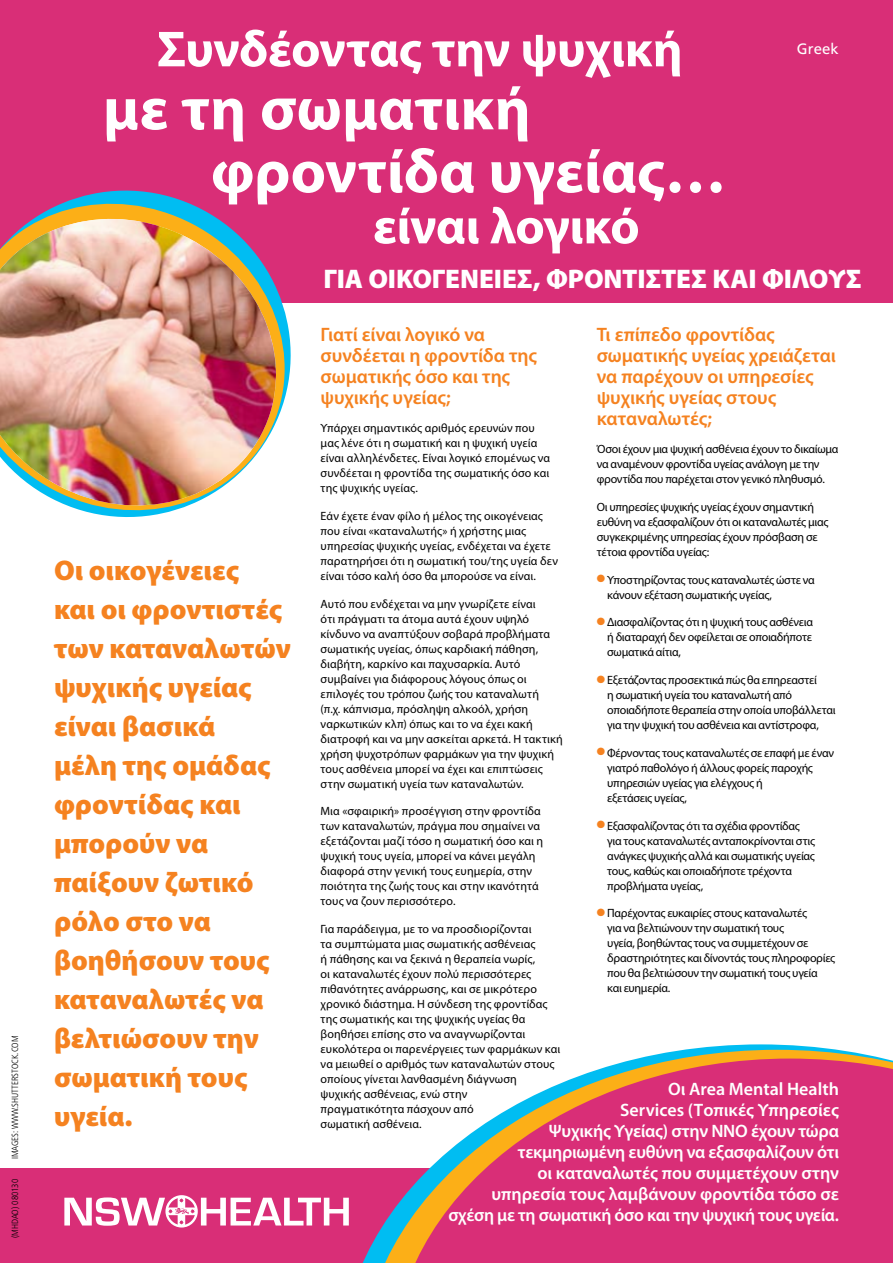
<style>
.page{position:relative;width:893px;height:1263px;background:#d92e77}
.page>*{position:absolute;margin:0;border:0;box-sizing:border-box;transform-origin:0 0}
.t1{font:700 61.5px/63px "Myriad Pro";color:#fff}
.t2{font:700 51px "Myriad Pro";letter-spacing:-.01em;color:#fff}
.t3{font:900 28.5px/39px "Myriad Pro";color:#f58220}
.t4{font:900 27px "Myriad Pro";letter-spacing:-.005em;color:#fff}
.t5{font:600 19.5px/21px "Myriad Pro";letter-spacing:-.005em;color:#f58220}
.t6{font:600 18px/21px "Myriad Pro";letter-spacing:-.01em;color:#fff;text-align:right}
.t7{font:15px "Frutiger";letter-spacing:.005em;color:#fff}
.t8{font:12px/15px "Myriad Pro";color:#000}
.t9{font:12px/15px "Myriad Pro";letter-spacing:-.02em;color:#000}
.t10{font:12px/15px "Myriad Pro";letter-spacing:-.025em;color:#000}
.t11{font:300 condensed 9px "Frutiger";color:#000}
.s1{color:#f58220}
</style>
<div class="page">
<div style="left:0;top:303px;width:893px;height:865px;background:#fff"></div>
<div style="left:165px;top:1195px;width:33px;height:32px;border:2px solid #fff;border-radius:50%"></div>
<svg style="left:64px;top:1196px;width:276px;height:30px"></svg>
<svg style="left:340px;top:1044px;width:498px;height:182px"></svg>
<svg style="left:360px;top:1050px;width:521px;height:213px"></svg>
<svg style="left:392px;top:1058px;width:501px;height:205px;fill:#d92e77"></svg>
<svg style="left:74px;top:190px;width:103px;height:9px"></svg>
<svg style="left:33px;top:199px;width:185px;height:318px"></svg>
<img style="left:0;top:219px;width:291px;height:292px">
<p class="t11" style="left:10px;top:1159px;width:125px;rotate:-90deg">IMAGES: WWW.SHUTTERSTOCK.COM</p>
<p class="t11" style="left:10px;top:1238px;width:61px;rotate:-90deg">(MHDAO) 080130</p>
<h2 class="t2" style="left:157px;top:16px;width:527px">Συνδέοντας την ψυχική</h2>
<h1 class="t1" style="left:211px;top:75px;width:517px;text-indent:-108px">με τη σωματική φροντίδα υγείας…</h1>
<h2 class="t2" style="left:373px;top:193px;width:268px">είναι λογικό</h2>
<p class="t7" style="left:797px;top:40px;width:43px">Greek</p>
<h3 class="t3" style="left:54px;top:551px;width:238px">Οι οικογένειες<br>και οι φροντιστές των καταναλωτών ψυχικής υγείας είναι βασικά<br>μέλη της ομάδας φροντίδας και μπορούν να παίξουν ζωτικό ρόλο στο να βοηθήσουν τους καταναλωτές να βελτιώσουν την σωματική τους υγεία.</h3>
<h3 class="t4" style="left:323px;top:263px;width:540px">ΓΙΑ ΟΙΚΟΓΕΝΕΙΕΣ, ΦΡΟΝΤΙΣΤΕΣ ΚΑΙ ΦΙΛΟΥΣ</h3>
<h3 class="t5" style="left:597px;top:324px;width:241px">Τι επίπεδο φροντίδας σωματικής υγείας χρειάζεται να παρέχουν οι υπηρεσίες ψυχικής υγείας στους καταναλωτές;</h3>
<p class="t10" style="left:597px;top:441px;width:243px">Όσοι έχουν μια ψυχική ασθένεια έχουν το δικαίωμα να αναμένουν φροντίδα υγείας ανάλογη με την φροντίδα που παρέχεται στον γενικό πληθυσμό.</p>
<p class="t9" style="left:597px;top:499px;width:233px">Οι υπηρεσίες ψυχικής υγείας έχουν σημαντική ευθύνη να εξασφαλίζουν ότι οι καταναλωτές μιας συγκεκριμένης υπηρεσίας έχουν πρόσβαση σε τέτοια φροντίδα υγείας:</p>
<p class="t9" style="left:607px;top:572px;width:209px;text-indent:-10px"><span class="s1">●</span> Υποστηρίζοντας τους καταναλωτές ώστε να κάνουν εξέταση σωματικής υγείας,</p>
<p class="t8" style="left:607px;top:614px;width:207px;text-align:justify;text-indent:-10px"><span class="s1">●</span> Διασφαλίζοντας ότι η ψυχική τους ασθένεια ή διαταραχή δεν οφείλεται σε οποιαδήποτε σωματικά αίτια,</p>
<p class="t9" style="left:607px;top:672px;width:230px;text-indent:-10px"><span class="s1">●</span> Εξετάζοντας προσεκτικά πώς θα επηρεαστεί<br>η σωματική υγεία του καταναλωτή από οποιαδήποτε θεραπεία στην οποία υποβάλλεται για την ψυχική του ασθένεια και αντίστροφα,</p>
<p class="t10" style="left:607px;top:745px;width:228px;text-indent:-10px"><span class="s1">●</span> Φέρνοντας τους καταναλωτές σε επαφή με έναν γιατρό παθολόγο ή άλλους φορείς παροχής υπηρεσιών υγείας για ελέγχους ή<br>εξετάσεις υγείας,</p>
<p class="t10" style="left:607px;top:818px;width:209px;text-indent:-10px"><span class="s1">●</span> Εξασφαλίζοντας ότι τα σχέδια φροντίδας για τους καταναλωτές ανταποκρίνονται στις ανάγκες ψυχικής αλλά και σωματικής υγείας τους, καθώς και οποιαδήποτε τρέχοντα προβλήματα υγείας,</p>
<p class="t9" style="left:607px;top:906px;width:230px;text-indent:-10px"><span class="s1">●</span> Παρέχοντας ευκαιρίες στους καταναλωτές<br>για να βελτιώνουν την σωματική τους<br>υγεία, βοηθώντας τους να συμμετέχουν σε δραστηριότητες και δίνοντάς τους πληροφορίες που θα βελτιώσουν την σωματική τους υγεία και ευημερία.</p>
<h3 class="t5" style="left:321px;top:324px;width:218px">Γιατί είναι λογικό να συνδέεται η φροντίδα της σωματικής όσο και της ψυχικής υγείας;</h3>
<p class="t8" style="left:321px;top:420px;width:231px">Υπάρχει σημαντικός αριθμός ερευνών που μας λένε ότι η σωματική και η ψυχική υγεία είναι αλληλένδετες. Είναι λογικό επομένως να συνδέεται η φροντίδα της σωματικής όσο και της ψυχικής υγείας.</p>
<p class="t8" style="left:321px;top:508px;width:239px">Εάν έχετε έναν φίλο ή μέλος της οικογένειας που είναι «καταναλωτής» ή χρήστης μιας υπηρεσίας ψυχικής υγείας, ενδέχεται να έχετε παρατηρήσει ότι η σωματική του/της υγεία δεν είναι τόσο καλή όσο θα μπορούσε να είναι.</p>
<p class="t8" style="left:321px;top:596px;width:244px">Αυτό που ενδέχεται να μην γνωρίζετε είναι<br>ότι πράγματι τα άτομα αυτά έχουν υψηλό κίνδυνο να αναπτύξουν σοβαρά προβλήματα σωματικής υγείας, όπως καρδιακή πάθηση, διαβήτη, καρκίνο και παχυσαρκία. Αυτό συμβαίνει για διάφορους λόγους όπως οι επιλογές του τρόπου ζωής του καταναλωτή<br>(π.χ. κάπνισμα, πρόσληψη αλκοόλ, χρήση ναρκωτικών κλπ) όπως και το να έχει κακή διατροφή και να μην ασκείται αρκετά. Η τακτική χρήση ψυχοτρόπων φαρμάκων για την ψυχική τους ασθένεια μπορεί να έχει και επιπτώσεις στην σωματική υγεία των καταναλωτών.</p>
<p class="t8" style="left:321px;top:803px;width:224px">Μια «σφαιρική» προσέγγιση στην φροντίδα των καταναλωτών, πράγμα που σημαίνει να εξετάζονται μαζί τόσο η σωματική όσο και η ψυχική τους υγεία, μπορεί να κάνει μεγάλη διαφορά στην γενική τους ευημερία, στην ποιότητα της ζωής τους και στην ικανότητά τους να ζουν περισσότερο.</p>
<p class="t8" style="left:321px;top:921px;width:241px">Για παράδειγμα, με το να προσδιορίζονται<br>τα συμπτώματα μιας σωματικής ασθένειας<br>ή πάθησης και να ξεκινά η θεραπεία νωρίς,<br>οι καταναλωτές έχουν πολύ περισσότερες πιθανότητες ανάρρωσης, και σε μικρότερο χρονικό διάστημα. Η σύνδεση της φροντίδας της σωματικής και της ψυχικής υγείας θα βοηθήσει επίσης στο να αναγνωρίζονται ευκολότερα οι παρενέργειες των φαρμάκων και να μειωθεί ο αριθμός των καταναλωτών στους οποίους γίνεται λανθασμένη διάγνωση ψυχικής ασθένειας, ενώ στην<br>πραγματικότητα πάσχουν από<br>σωματική ασθένεια.</p>
<p class="t6" style="left:448px;top:1078px;width:392px">Οι Area Mental Health<br>Services (Τοπικές Υπηρεσίες<br>Ψυχικής Υγείας) στην ΝΝΟ έχουν τώρα τεκμηριωμένη ευθύνη να εξασφαλίζουν ότι<br>οι καταναλωτές που συμμετέχουν στην<br>υπηρεσία τους λαμβάνουν φροντίδα τόσο σε σχέση με τη σωματική όσο και την ψυχική τους υγεία.</p>
</div>
